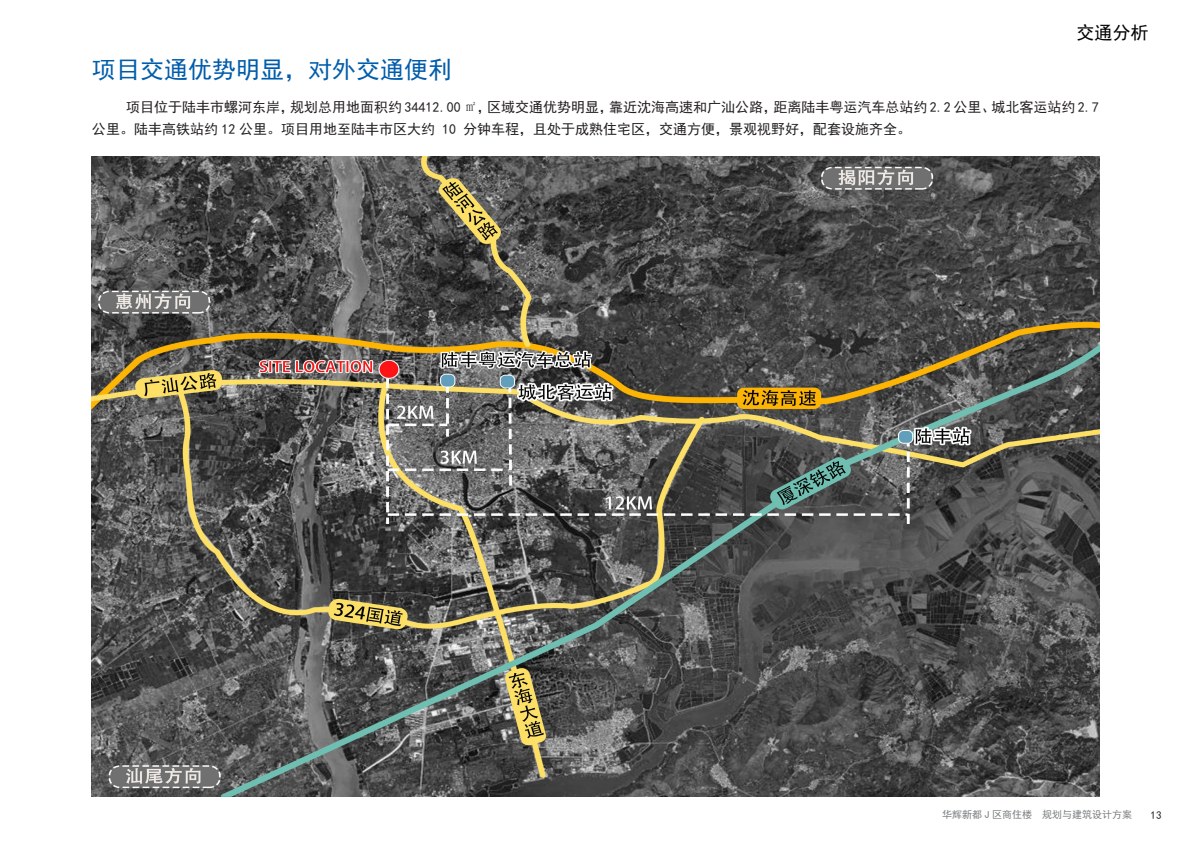
<style>
.page{position:relative;width:1191px;height:842px;background:#fff}
.page>*{position:absolute;margin:0;border:0;box-sizing:border-box;transform-origin:0 0}
.t1{font:24px "Sim Hei";color:#015dab}
.扉页中文{font:18px "Sim Hei";color:#000}
.t2{font:14px/22px "Sim Hei";color:#231f20}
.t3{font:11px "Sim Hei";color:#231f20}
.t4{font:10px "Sim Hei";color:#7a7c7f}
.s1{font-family:"Adobe Song Std";font-weight:300}
</style>
<div class="page">
<img style="left:92px;top:157px;width:1007px;height:640px">
<p class="t1" style="left:92px;top:57px;width:361px">项目交通优势明显，对外交通便利</p>
<p class="扉页中文" style="left:1076px;top:23px;width:73px">交通分析</p>
<p class="t2" style="left:92px;top:96px;width:1008px;text-indent:34px">项目位于陆丰市螺河东岸，规划总用地面积约 34412.00 <span class="s1">㎡</span>，区域交通优势明显，靠近沈海高速和广汕公路，距离陆丰粤运汽车总站约 2.2 公里、城北客运站约 2.7公里。陆丰高铁站约 12 公里。项目用地至陆丰市区大约 10 分钟车程，且处于成熟住宅区，交通方便，景观视野好，配套设施齐全。</p>
<p class="t4" style="left:942px;top:810px;width:191px">华辉新都 J 区商住楼 规划与建筑设计方案</p>
<p class="t3" style="left:1150px;top:809px;width:12px">13</p>
</div>
